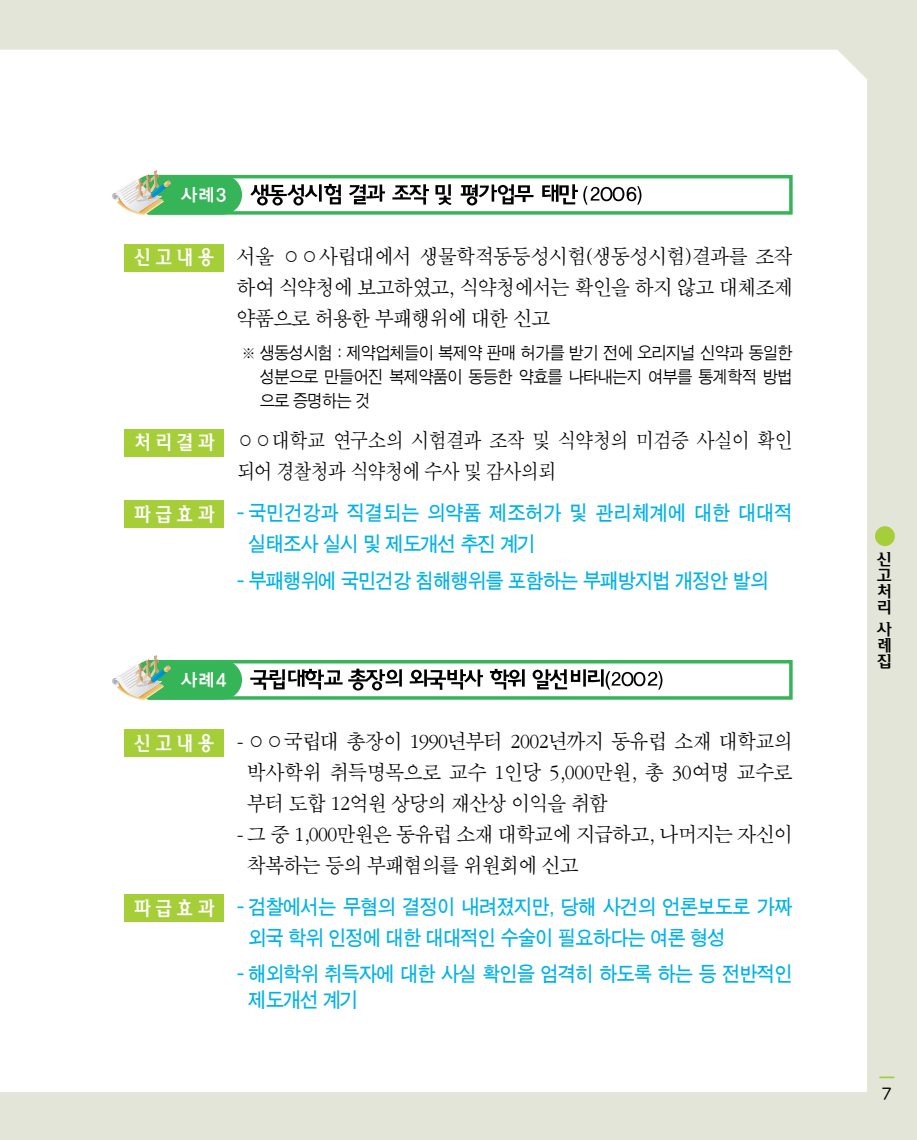
<style>
.page{position:relative;width:917px;height:1140px;background:#fff}
.page>*{position:absolute;margin:0;border:0;box-sizing:border-box;transform-origin:0 0}
.t1{font:21.88px/31px "Sand Sm";letter-spacing:-.025em;color:#000;text-align:justify;scale:.95 1}
.t2{font:21.88px/31px "Sand Sm";letter-spacing:-.005em;color:#000;scale:.9 1}
.t3{font:21px/31px "Sand Tg";letter-spacing:-.025em;color:#00b2e6;scale:.95 1}
.t4{font:21px/31px "Sand Tg";letter-spacing:.01em;color:#00b2e6;scale:.95 1}
.t5{font:19.25px "Soma M";letter-spacing:.23em;color:#fff;scale:.9 1}
.t6{font:17.5px/24px "Sand Jg";letter-spacing:-.025em;color:#000;text-align:justify;scale:.95 1}
.t7{font:17.5px "YGO14";color:#fff}
.t8{font:15.75px/15.8px "Soma M";color:#000;text-align:justify}
</style>
<div class="page">
<div style="left:0;top:0;width:917px;height:1139px;background:#e3e5d8"></div>
<div style="left:0;top:50px;width:867px;height:1041px;background:#fff"></div>
<div style="left:875px;top:526px;width:20px;height:20px;background:#a6ce39;border-radius:50%"></div>
<svg style="left:879px;top:1076px;width:15px;height:2px"></svg>
<img style="left:248px;top:184px;width:18px;height:22px">
<img style="left:266px;top:184px;width:19px;height:22px">
<img style="left:285px;top:184px;width:18px;height:22px">
<img style="left:303px;top:184px;width:19px;height:22px">
<img style="left:322px;top:184px;width:42px;height:22px">
<img style="left:364px;top:184px;width:23px;height:22px">
<img style="left:390px;top:184px;width:18px;height:22px">
<img style="left:408px;top:184px;width:22px;height:22px">
<img style="left:432px;top:184px;width:23px;height:22px">
<img style="left:458px;top:184px;width:18px;height:22px">
<img style="left:476px;top:184px;width:19px;height:22px">
<img style="left:495px;top:184px;width:18px;height:22px">
<img style="left:513px;top:184px;width:23px;height:22px">
<img style="left:539px;top:184px;width:17px;height:22px">
<img style="left:556px;top:184px;width:23px;height:22px">
<img style="left:581px;top:186px;width:7px;height:20px">
<img style="left:588px;top:186px;width:10px;height:20px">
<img style="left:598px;top:186px;width:13px;height:20px">
<img style="left:611px;top:186px;width:24px;height:20px">
<img style="left:635px;top:186px;width:9px;height:20px">
<div style="left:125px;top:500px;width:99px;height:28px;background:#a6ce39"></div>
<div style="left:125px;top:429px;width:99px;height:27px;background:#a6ce39"></div>
<div style="left:125px;top:244px;width:99px;height:27px;background:#a6ce39"></div>
<div style="left:148px;top:175px;width:645px;height:40px;border:4px solid #36b558"></div>
<div style="left:131px;top:175px;width:111px;height:40px;background:#36b558;border-radius:20px"></div>
<svg style="left:112px;top:170px;width:58px;height:45px"></svg>
<img style="left:248px;top:668px;width:18px;height:23px">
<img style="left:266px;top:668px;width:19px;height:23px">
<img style="left:285px;top:668px;width:18px;height:23px">
<img style="left:303px;top:668px;width:19px;height:23px">
<img style="left:322px;top:668px;width:42px;height:23px">
<img style="left:364px;top:668px;width:19px;height:23px">
<img style="left:383px;top:668px;width:23px;height:23px">
<img style="left:408px;top:668px;width:17px;height:23px">
<img style="left:425px;top:668px;width:19px;height:23px">
<img style="left:444px;top:668px;width:18px;height:23px">
<img style="left:462px;top:668px;width:23px;height:23px">
<img style="left:488px;top:668px;width:18px;height:23px">
<img style="left:506px;top:668px;width:22px;height:23px">
<img style="left:530px;top:668px;width:18px;height:23px">
<img style="left:548px;top:668px;width:19px;height:23px">
<img style="left:567px;top:668px;width:17px;height:23px">
<img style="left:584px;top:668px;width:23px;height:23px">
<img style="left:604px;top:670px;width:5px;height:21px">
<img style="left:609px;top:670px;width:11px;height:21px">
<img style="left:620px;top:670px;width:12px;height:21px">
<img style="left:632px;top:670px;width:14px;height:21px">
<img style="left:646px;top:670px;width:10px;height:21px">
<img style="left:656px;top:670px;width:9px;height:21px">
<div style="left:125px;top:894px;width:99px;height:27px;background:#a6ce39"></div>
<div style="left:125px;top:729px;width:99px;height:27px;background:#a6ce39"></div>
<div style="left:148px;top:660px;width:645px;height:39px;border:4px solid #36b558"></div>
<div style="left:131px;top:660px;width:111px;height:39px;background:#36b558;border-radius:20px"></div>
<svg style="left:112px;top:655px;width:58px;height:45px"></svg>
<p class="t7" style="left:180px;top:187px;width:48px">사례3</p>
<p class="t5" style="left:134px;top:249px;width:92px">신고내용</p>
<p class="t5" style="left:134px;top:434px;width:92px">처리결과</p>
<p class="t5" style="left:134px;top:505px;width:92px">파급효과</p>
<p class="t1" style="left:237px;top:242px;width:587px">서울 ○○사립대에서 생물학적동등성시험(생동성시험)결과를 조작 하여 식약청에 보고하였고, 식약청에서는 확인을 하지 않고 대체조제 약품으로 허용한 부패행위에 대한 신고</p>
<p class="t6" style="left:260px;top:342px;width:562px;text-indent:-19px">※ 생동성시험 : 제약업체들이 복제약 판매 허가를 받기 전에 오리지널 신약과 동일한 성분으로 만들어진 복제약품이 동등한 약효를 나타내는지 여부를 통계학적 방법 으로 증명하는 것</p>
<p class="t2" style="left:237px;top:426px;width:619px">○○대학교 연구소의 시험결과 조작 및 식약청의 미검증 사실이 확인 되어 경찰청과 식약청에 수사 및 감사의뢰</p>
<p class="t4" style="left:249px;top:498px;width:574px;text-indent:-11px">- 국민건강과 직결되는 의약품 제조허가 및 관리체계에 대한 대대적 실태조사 실시 및 제도개선 추진 계기</p>
<p class="t3" style="left:237px;top:566px;width:561px">- 부패행위에 국민건강 침해행위를 포함하는 부패방지법 개정안 발의</p>
<p class="t7" style="left:180px;top:672px;width:48px">사례4</p>
<p class="t5" style="left:134px;top:734px;width:92px">신고내용</p>
<p class="t5" style="left:134px;top:898px;width:92px">파급효과</p>
<p class="t1" style="left:247px;top:727px;width:576px;text-indent:-10px">- ○○국립대 총장이 1990년부터 2002년까지 동유럽 소재 대학교의 박사학위 취득명목으로 교수 1인당 5,000만원, 총 30여명 교수로 부터 도합 12억원 상당의 재산상 이익을 취함</p>
<p class="t1" style="left:247px;top:819px;width:576px;text-indent:-10px">- 그 중 1,000만원은 동유럽 소재 대학교에 지급하고, 나머지는 자신이 착복하는 등의 부패혐의를 위원회에 신고</p>
<p class="t3" style="left:249px;top:892px;width:574px;text-indent:-11px">- 검찰에서는 무혐의 결정이 내려졌지만, 당해 사건의 언론보도로 가짜 외국 학위 인정에 대한 대대적인 수술이 필요하다는 여론 형성</p>
<p class="t3" style="left:249px;top:961px;width:574px;line-height:26.2px;text-indent:-11px">- 해외학위 취득자에 대한 사실 확인을 엄격히 하도록 하는 등 전반적인 제도개선 계기</p>
<p class="t8" style="left:877px;top:552px;width:17px">신 고 처 리</p>
<p class="t8" style="left:877px;top:622px;width:17px">사 례 집</p>
</div>
